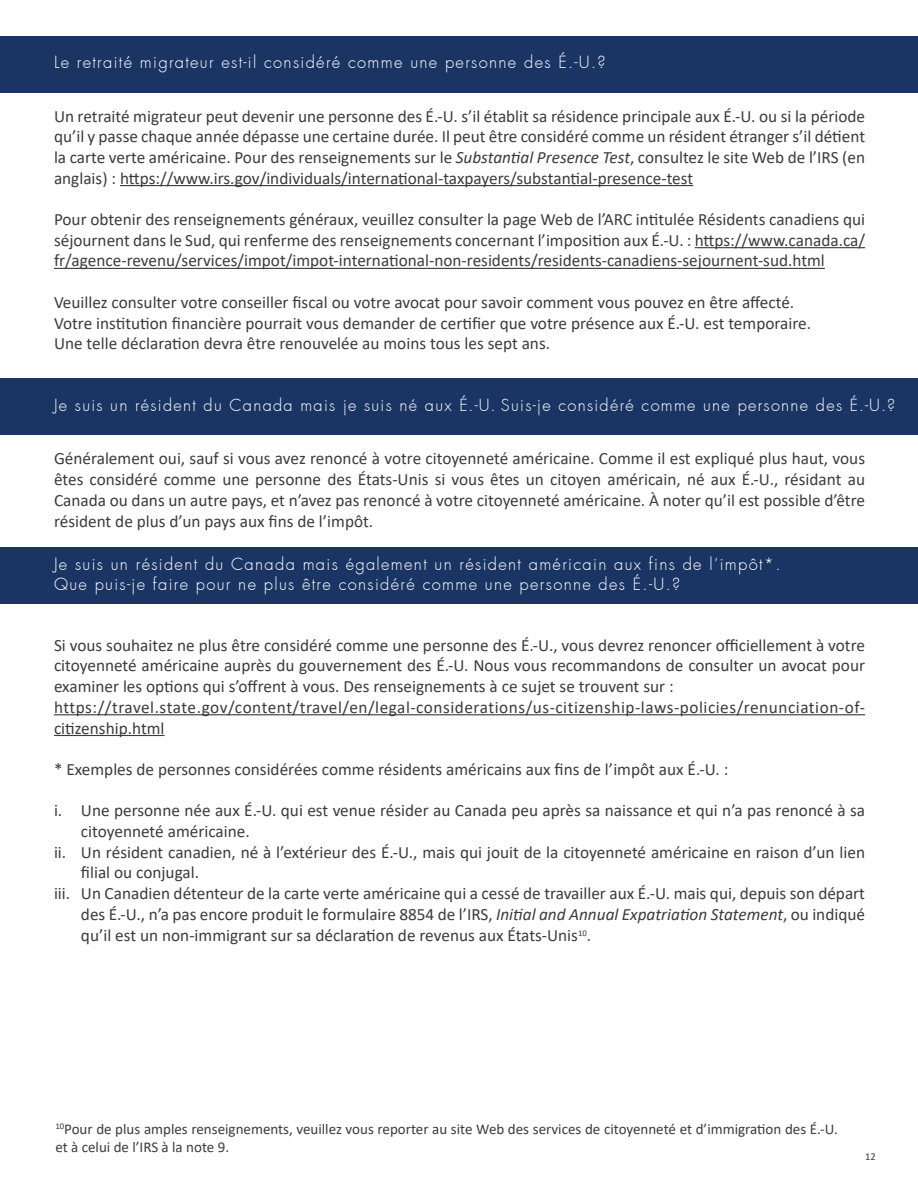
<style>
.page{position:relative;width:918px;height:1188px;background:#fff}
.page>*{position:absolute;margin:0;border:0;box-sizing:border-box;transform-origin:0 0}
.t1{font:17.25px/20.7px "Calibri";color:#3c3c3d;text-align:justify}
.t2{font:300 16.5px/19.8px "Futura";letter-spacing:.08em;color:#fff}
.t3{font:300 16.35px "Futura";letter-spacing:.08em;color:#fff}
.t4{font:15px/18px "Calibri";color:#3c3c3d}
.t5{font:10.5px "Calibri";color:#3c3c3d}
.s1{font-style:italic}
</style>
<div class="page">
<hr style="left:120px;top:185px;width:573px;height:1px;background:#3c3c3d">
<hr style="left:695px;top:247px;width:170px;height:1px;background:#3c3c3d">
<hr style="left:54px;top:268px;width:771px;height:1px;background:#3c3c3d">
<hr style="left:54px;top:714px;width:811px;height:1px;background:#3c3c3d">
<hr style="left:54px;top:735px;width:111px;height:1px;background:#3c3c3d">
<div style="left:0;top:36px;width:918px;height:56px;background:#1a3564"></div>
<div style="left:0;top:379px;width:918px;height:56px;background:#1a3564"></div>
<div style="left:0;top:548px;width:918px;height:56px;background:#1a3564"></div>
<p class="t2" style="left:54px;top:53px;width:553px">Le retraité migrateur est-il considéré comme une personne des É.-U.?</p>
<p class="t1" style="left:54px;top:105px;width:813px">Un retraité migrateur peut devenir une personne des É.-U. s’il établit sa résidence principale aux É.-U. ou si la période qu’il y passe chaque année dépasse une certaine durée. Il peut être considéré comme un résident étranger s’il détient la carte verte américaine. Pour des renseignements sur le <span class="s1">Substantial Presence Test</span>, consultez le site Web de l’IRS (en anglais) : https://www.irs.gov/individuals/international-taxpayers/substantial-presence-test</p>
<p class="t1" style="left:54px;top:209px;width:813px">Pour obtenir des renseignements généraux, veuillez consulter la page Web de l’ARC intitulée Résidents canadiens qui séjournent dans le Sud, qui renferme des renseignements concernant l’imposition aux É.-U. : https://www.canada.ca/ fr/agence-revenu/services/impot/impot-international-non-residents/residents-canadiens-sejournent-sud.html</p>
<p class="t1" style="left:54px;top:291px;width:759px;text-align:left">Veuillez consulter votre conseiller fiscal ou votre avocat pour savoir comment vous pouvez en être affecté.<br>Votre institution financière pourrait vous demander de certifier que votre présence aux É.-U. est temporaire.<br>Une telle déclaration devra être renouvelée au moins tous les sept ans.</p>
<p class="t3" style="left:54px;top:395px;width:843px">Je suis un résident du Canada mais je suis né aux É.-U. Suis-je considéré comme une personne des É.-U.?</p>
<p class="t1" style="left:54px;top:448px;width:813px">Généralement oui, sauf si vous avez renoncé à votre citoyenneté américaine. Comme il est expliqué plus haut, vous êtes considéré comme une personne des États-Unis si vous êtes un citoyen américain, né aux É.-U., résidant au Canada ou dans un autre pays, et n’avez pas renoncé à votre citoyenneté américaine. À noter qu’il est possible d’être résident de plus d’un pays aux fins de l’impôt.</p>
<p class="t2" style="left:54px;top:555px;width:728px">Je suis un résident du Canada mais également un résident américain aux fins de l’impôt*.<br>Que puis-je faire pour ne plus être considéré comme une personne des É.-U.?</p>
<p class="t1" style="left:54px;top:634px;width:813px;text-align:left">Si vous souhaitez ne plus être considéré comme une personne des É.-U., vous devrez renoncer officiellement à votre citoyenneté américaine auprès du gouvernement des É.-U. Nous vous recommandons de consulter un avocat pour examiner les options qui s’offrent à vous. Des renseignements à ce sujet se trouvent sur : https://travel.state.gov/content/travel/en/legal-considerations/us-citizenship-laws-policies/renunciation-of&shy;citizenship.html</p>
<p class="t1" style="left:54px;top:758px;width:676px">* Exemples de personnes considérées comme résidents américains aux fins de l’impôt aux É.-U. :</p>
<p class="t1" style="left:54px;top:800px;width:813px">i. Une personne née aux É.-U. qui est venue résider au Canada peu après sa naissance et qui n’a pas renoncé à sa</p>
<p class="t1" style="left:81px;top:821px;width:170px">citoyenneté américaine.</p>
<p class="t1" style="left:54px;top:841px;width:813px">ii. Un résident canadien, né à l’extérieur des É.-U., mais qui jouit de la citoyenneté américaine en raison d’un lien</p>
<p class="t1" style="left:81px;top:862px;width:120px">filial ou conjugal.</p>
<p class="t1" style="left:54px;top:883px;width:813px">iii. Un Canadien détenteur de la carte verte américaine qui a cessé de travailler aux É.-U. mais qui, depuis son départ</p>
<p class="t1" style="left:81px;top:903px;width:786px">des É.-U., n’a pas encore produit le formulaire 8854 de l’IRS, <span class="s1">Initial and Annual Expatriation Statement</span>, ou indiqué</p>
<p class="t1" style="left:81px;top:924px;width:512px">qu’il est un non-immigrant sur sa déclaration de revenus aux États-Unis<sup>10</sup>.</p>
<p class="t4" style="left:55px;top:1120px;width:784px"><sup>10</sup>Pour de plus amples renseignements, veuillez vous reporter au site Web des services de citoyenneté et d’immigration des É.-U. et à celui de l’IRS à la note 9.</p>
<p class="t5" style="left:865px;top:1149px;width:12px">12</p>
</div>
